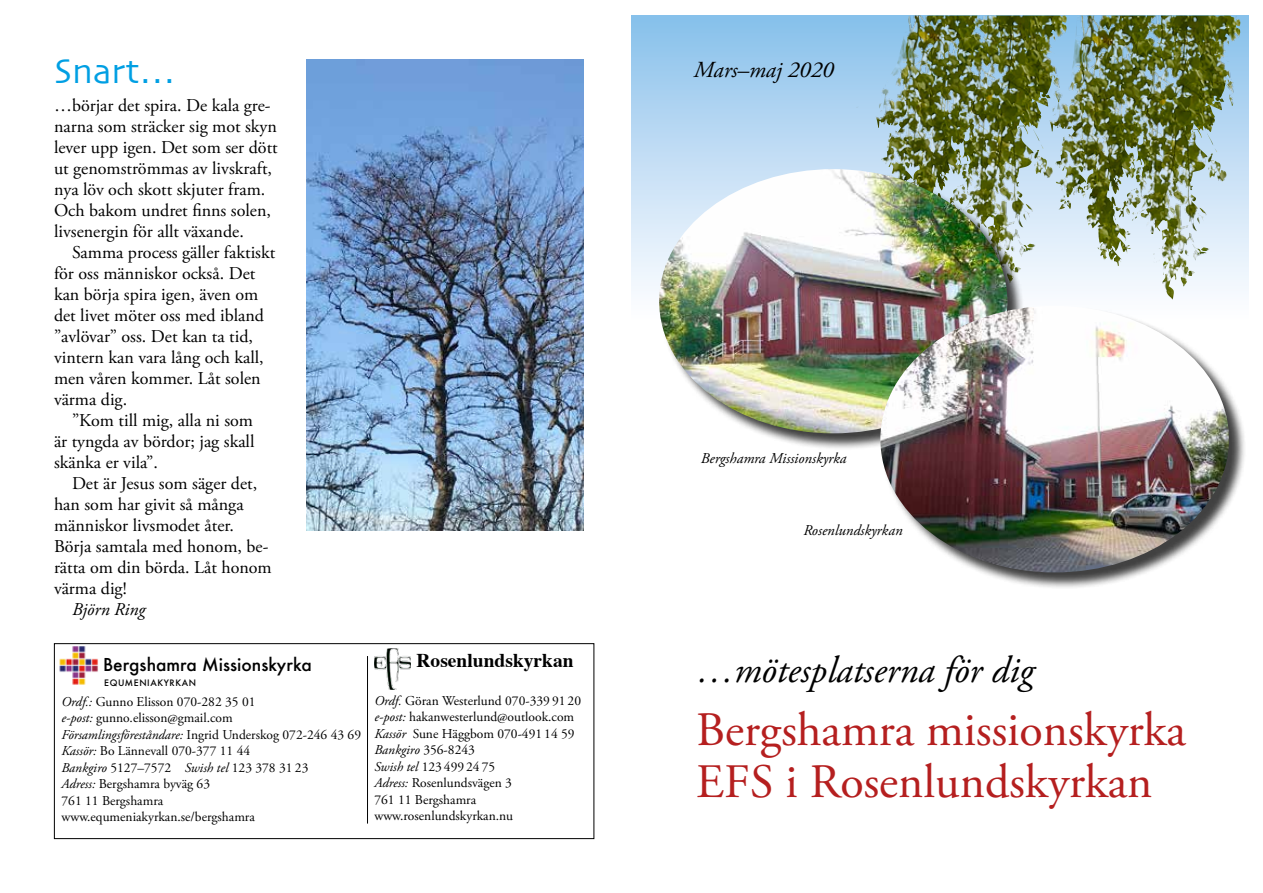
<style>
.page{position:relative;width:1263px;height:893px;background:#fff}
.page>*{position:absolute;margin:0;border:0;box-sizing:border-box;transform-origin:0 0}
.t1{font:48px/52.5px "Adobe Garamond Pro";color:#b51f1f}
.t2{font:italic 37.5px "Adobe Garamond Pro";color:#000}
.t3{font:36px "Skia";color:#009fe3}
.t4{font:italic 22.95px "Adobe Garamond Pro";color:#000}
.t5{font:700 19.5px "Times";color:#000}
.t6{font:18px/21px "Adobe Garamond Pro";color:#000}
.t7{font:italic 18px "Adobe Garamond Pro";color:#000}
.t8{font:500 17.25px "Futura";color:#000}
.t9{font:italic 15px "Adobe Garamond Pro";color:#000}
.t10{font:13.5px/16.5px "Adobe Garamond Pro";color:#000}
.t11{font:500 8.7px "Futura";letter-spacing:.07em;color:#000}
.s1{font-style:italic}
</style>
<div class="page">
<svg style="left:631px;top:16px;width:617px;height:284px;background:#a8c2c7"></svg>
<img style="left:1046px;top:16px;width:190px;height:209px">
<img style="left:874px;top:16px;width:56px;height:153px">
<div style="left:660px;top:170px;width:364px;height:281px;background:#000;opacity:.75"></div>
<img style="left:659px;top:169px;width:348px;height:264px">
<div style="left:881px;top:307px;width:365px;height:283px;background:#000;opacity:.75"></div>
<img style="left:880px;top:306px;width:349px;height:266px">
<img style="left:374px;top:648px;width:36px;height:41px">
<div style="left:54px;top:643px;width:540px;height:196px;border:1px solid #000"></div>
<hr style="left:367px;top:656px;width:1px;height:168px;background:#000">
<img style="left:59px;top:646px;width:39px;height:39px">
<img style="left:306px;top:59px;width:278px;height:471px">
<h3 class="t3" style="left:54px;top:49px;width:123px">Snart…</h3>
<p class="t6" style="left:54px;top:95px;width:225px">…börjar det spira. De kala gre&shy;narna som sträcker sig mot skyn lever upp igen. Det som ser dött ut genomströmmas av livskraft, nya löv och skott skjuter fram.<br>Och bakom undret finns solen, livsenergin för allt växande.</p>
<p class="t6" style="left:54px;top:242px;width:223px;text-indent:18px">Samma process gäller faktiskt för oss människor också. Det kan börja spira igen, även om det livet möter oss med ibland ”avlövar” oss. Det kan ta tid, vintern kan vara lång och kall, men våren kommer. Låt solen värma dig.</p>
<p class="t6" style="left:54px;top:410px;width:202px;text-align:justify;text-indent:18px">”Kom till mig, alla ni som är tyngda av bördor; jag skall skänka er vila”.</p>
<p class="t6" style="left:54px;top:473px;width:219px;text-indent:18px">Det är Jesus som säger det, han som har givit så många människor livsmodet åter.<br>Börja samtala med honom, be&shy;rätta om din börda. Låt honom värma dig!</p>
<p class="t7" style="left:72px;top:598px;width:75px">Björn Ring</p>
<p class="t8" style="left:103px;top:653px;width:210px">Bergshamra Missionskyrka</p>
<p class="t11" style="left:104px;top:677px;width:93px">EQUMENIAKYRKAN</p>
<p class="t10" style="left:62px;top:694px;width:301px"><span class="s1">Ordf.:</span> Gunno Elisson 070-282 35 01<br><span class="s1">e-post:</span> gunno.elisson@gmail.com<br><span class="s1">Församlingsföreståndare:</span> Ingrid Underskog 072-246 43 69<br><span class="s1">Kassör:</span> Bo Lännevall 070-377 11 44<br><span class="s1">Bankgiro</span> 5127–7572 <span class="s1">Swish tel</span> 123 378 31 23<br><span class="s1">Adress:</span> Bergshamra byväg 63<br>761 11 Bergshamra<br>www.equmeniakyrkan.se/bergshamra</p>
<p class="t5" style="left:417px;top:642px;width:159px">Rosenlundskyrkan</p>
<p class="t10" style="left:374px;top:693px;width:208px"><span class="s1">Ordf.</span> Göran Westerlund 070-339 91 20 <span class="s1">e-post:</span> hakanwesterlund@outlook.com<br><span class="s1">Kassör</span> Sune Häggbom 070-491 14 59<br><span class="s1">Bankgiro</span> 356-8243<br><span class="s1">Swish tel</span> 123 499 24 75<br><span class="s1">Adress:</span> Rosenlundsvägen 3<br>761 11 Bergshamra www.rosenlundskyrkan.nu</p>
<p class="t4" style="left:694px;top:56px;width:141px">Mars–maj 2020</p>
<p class="t9" style="left:701px;top:449px;width:147px">Bergshamra Missionskyrka</p>
<p class="t9" style="left:803px;top:521px;width:101px">Rosenlundskyrkan</p>
<h2 class="t2" style="left:697px;top:648px;width:339px">…mötesplatserna för dig</h2>
<h1 class="t1" style="left:696px;top:705px;width:491px">Bergshamra missionskyrka<br>EFS i Rosenlundskyrkan</h1>
</div>
